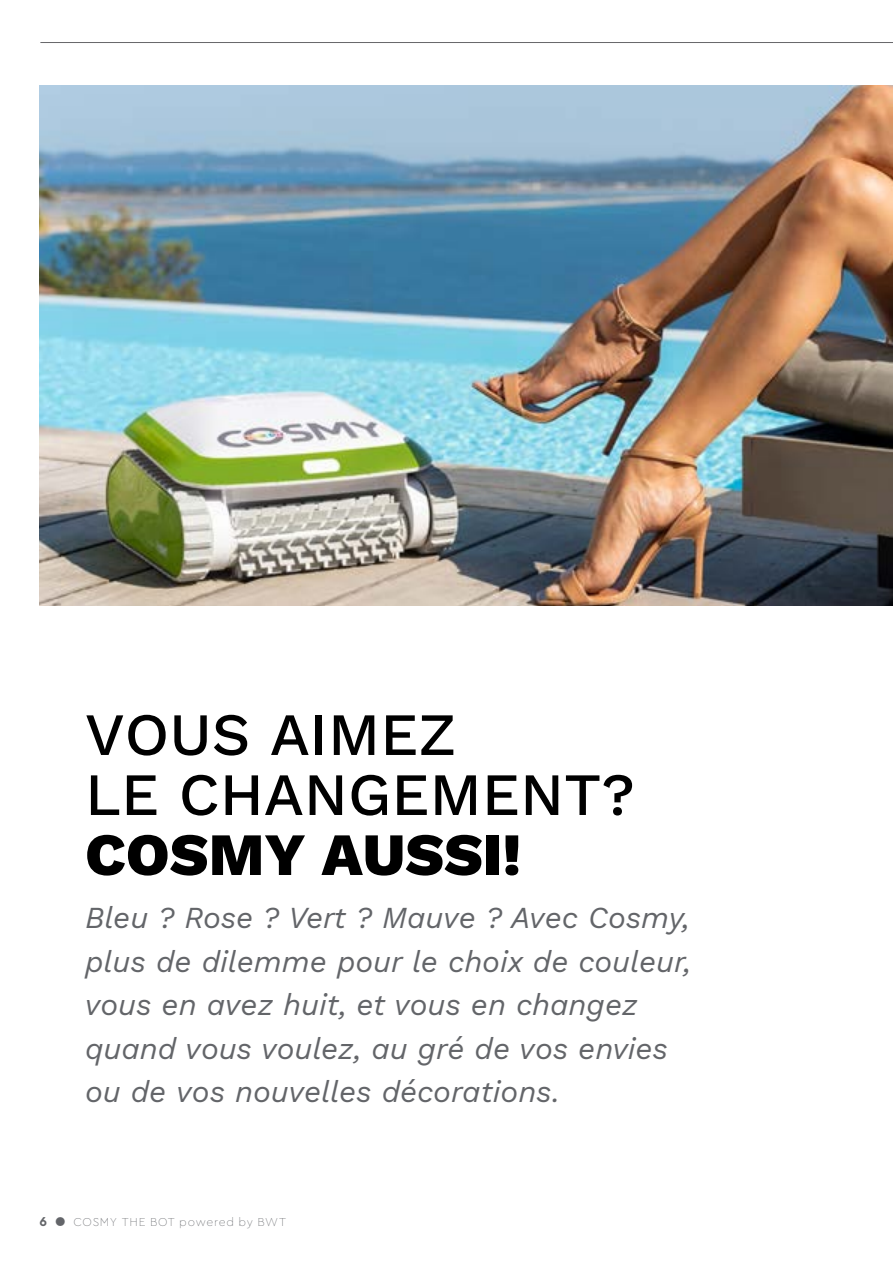
<style>
.page{position:relative;width:893px;height:1263px;background:#fff}
.page>*{position:absolute;margin:0;border:0;box-sizing:border-box;transform-origin:0 0}
.t1{font:500 60px/60px "Work Sans";color:#000}
.t2{font:800 60px "Work Sans";color:#000}
.t3{font:italic 30px/43.5px "Work Sans";color:#636569}
.t4{font:100 12px "Cera PRO";letter-spacing:.05em;color:#636569}
.s1{font-weight:700;font-size:13.5px}
</style>
<div class="page">
<hr style="left:40px;top:42px;width:853px;height:1px;background:#66666a">
<img style="left:39px;top:85px;width:854px;height:521px">
<h1 class="t1" style="left:85px;top:702px;width:551px">VOUS AIMEZ<br>LE CHANGEMENT?</h1>
<h1 class="t2" style="left:85px;top:809px;width:438px">COSMY AUSSI!</h1>
<p class="t3" style="left:85px;top:894px;width:607px">Bleu ? Rose ? Vert ? Mauve ? Avec Cosmy, plus de dilemme pour le choix de couleur, vous en avez huit, et vous en changez quand vous voulez, au gré de vos envies ou de vos nouvelles décorations.</p>
<p class="t4" style="left:39px;top:1214px;width:248px"><span class="s1">6 ●</span> COSMY THE BOT powered by BWT</p>
</div>
